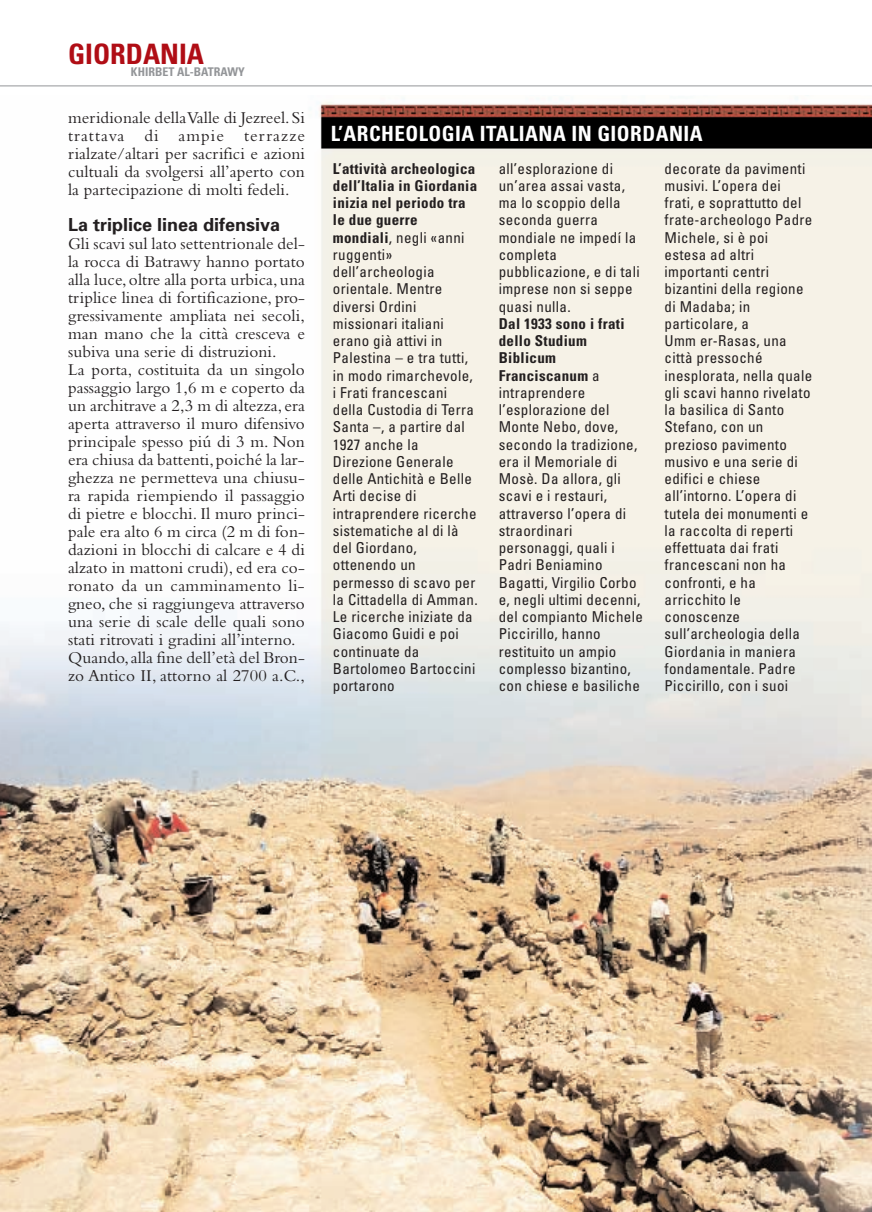
<style>
.page{position:relative;width:872px;height:1212px;background:#fff}
.page>*{position:absolute;margin:0;border:0;box-sizing:border-box;transform-origin:0 0}
.t1{font:700 condensed 28.2px "Univers";color:#b00d15}
.t2{font:700 condensed 21px "Univers";letter-spacing:.02em;color:#fff}
.t3{font:700 18px "Univers";color:#231f20}
.t4{font:17.25px/18px "Bembo";letter-spacing:.005em;color:#231f20;text-align:justify}
.t5{font:condensed 15px/17.2px "Univers";letter-spacing:.02em;color:#231f20}
.t6{font:700 condensed 12px "Univers";color:#939598}
.s1{font-weight:700}
</style>
<div class="page">
<img style="left:0;top:102px;width:872px;height:1110px">
<hr style="left:0;top:86px;width:872px;height:1px;background:#939598">
<h1 class="t1" style="left:68px;top:44px;width:137px">GIORDANIA</h1>
<p class="t6" style="left:131px;top:68px;width:115px">KHIRBET AL-BATRAWY</p>
<p class="t4" style="left:68px;top:110px;width:238px">meridionale della Valle di Jezreel.Si trattava di ampie terrazze rialzate/altari per sacrifici e azioni cultuali da svolgersi all’aperto con la partecipazione di molti fedeli.</p>
<p class="t3" style="left:68px;top:218px;width:214px">La triplice linea difensiva</p>
<p class="t4" style="left:68px;top:236px;width:238px;text-align:left">Gli scavi sul lato settentrionale del&shy;la rocca di Batrawy hanno portato alla luce,oltre alla porta urbica,una triplice linea di fortificazione, pro&shy;gressivamente ampliata nei secoli, man mano che la città cresceva e subiva una serie di distruzioni.<br>La porta, costituita da un singolo passaggio largo 1,6 m e coperto da un architrave a 2,3 m di altezza, era aperta attraverso il muro difensivo principale spesso piú di 3 m. Non era chiusa da battenti,poiché la lar&shy;ghezza ne permetteva una chiusu&shy;ra rapida riempiendo il passaggio di pietre e blocchi. Il muro princi&shy;pale era alto 6 m circa (2 m di fon&shy;dazioni in blocchi di calcare e 4 di alzato in mattoni crudi), ed era co&shy;ronato da un camminamento li&shy;gneo, che si raggiungeva attraverso una serie di scale delle quali sono stati ritrovati i gradini all’interno.<br>Quando,alla fine dell’età del Bron&shy;zo Antico II, attorno al 2700 a.C.,</p>
<h2 class="t2" style="left:331px;top:126px;width:373px">L’ARCHEOLOGIA ITALIANA IN GIORDANIA</h2>
<p class="t5" style="left:333px;top:161px;width:146px"><span class="s1">L’attività archeologica dell’Italia in Giordania inizia nel periodo tra le due guerre mondiali</span>, negli «anni ruggenti» dell’archeologia orientale. Mentre diversi Ordini missionari italiani erano già attivi in<br>Palestina – e tra tutti, in modo rimarchevole, i Frati francescani della Custodia di Terra<br>Santa –, a partire dal<br>1927 anche la<br>Direzione Generale delle Antichità e Belle<br>Arti decise di intraprendere ricerche sistematiche al di là del Giordano, ottenendo un permesso di scavo per la Cittadella di Amman.<br>Le ricerche iniziate da<br>Giacomo Guidi e poi continuate da<br>Bartolomeo Bartoccini portarono</p>
<p class="t5" style="left:499px;top:161px;width:142px">all’esplorazione di un’area assai vasta, ma lo scoppio della seconda guerra mondiale ne impedí la completa pubblicazione, e di tali imprese non si seppe quasi nulla.</p>
<p class="t5" style="left:664px;top:161px;width:149px">decorate da pavimenti musivi. L’opera dei frati, e soprattutto del frate-archeologo Padre<br>Michele, si è poi estesa ad altri importanti centri bizantini della regione di Madaba; in particolare, a<br>Umm er-Rasas, una città pressoché inesplorata, nella quale gli scavi hanno rivelato la basilica di Santo<br>Stefano, con un prezioso pavimento musivo e una serie di edifici e chiese all’intorno. L’opera di tutela dei monumenti e la raccolta di reperti effettuata dai frati francescani non ha confronti, e ha arricchito le conoscenze sull’archeologia della<br>Giordania in maniera fondamentale. Padre<br>Piccirillo, con i suoi</p>
<p class="t5" style="left:499px;top:316px;width:146px"><span class="s1">Dal 1933 sono i frati dello Studium<br>Biblicum<br>Franciscanum</span> a intraprendere l’esplorazione del<br>Monte Nebo, dove, secondo la tradizione, era il Memoriale di<br>Mosè. Da allora, gli scavi e i restauri, attraverso l’opera di straordinari personaggi, quali i<br>Padri Beniamino<br>Bagatti, Virgilio Corbo e, negli ultimi decenni, del compianto Michele<br>Piccirillo, hanno restituito un ampio complesso bizantino, con chiese e basiliche</p>
</div>
